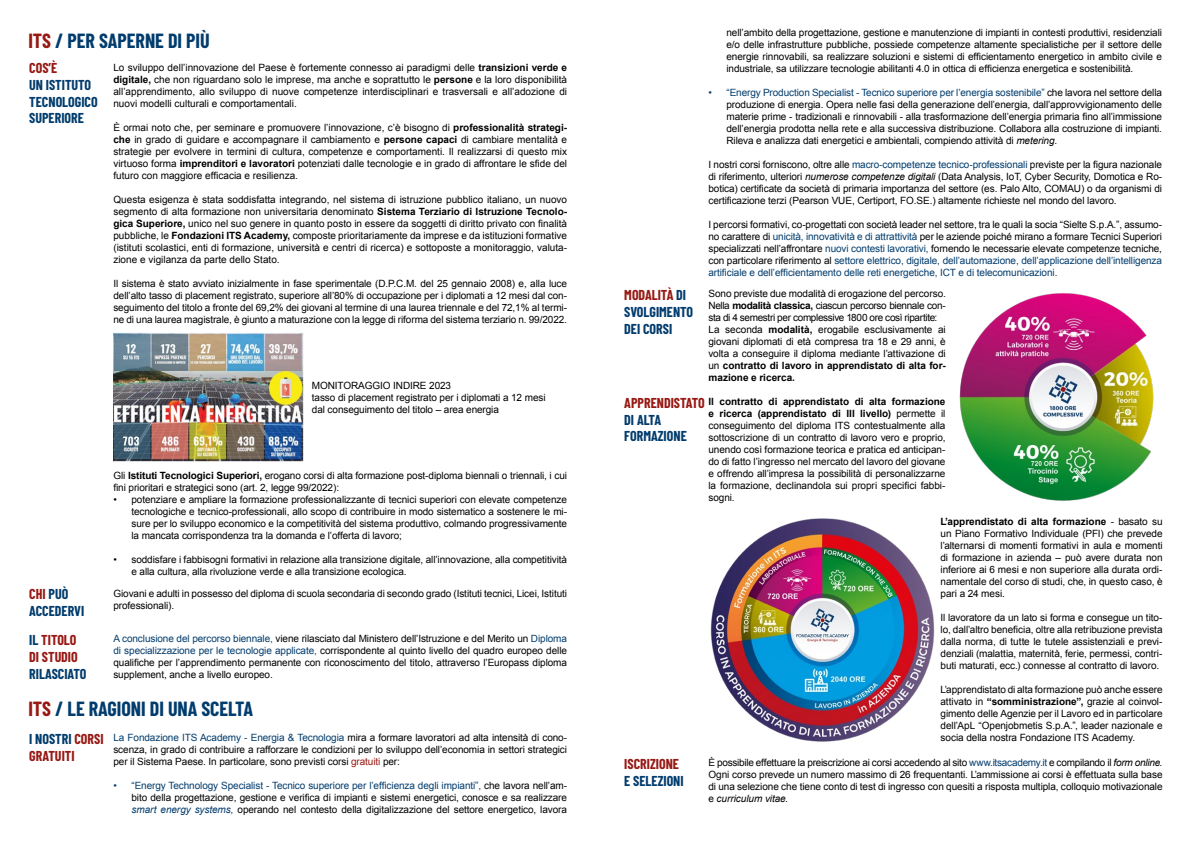
<style>
.page{position:relative;width:1191px;height:842px;background:#fff}
.page>*{position:absolute;margin:0;border:0;box-sizing:border-box;transform-origin:0 0}
.t1{font:700 20px "Barlow Condensed";color:#023c6d}
.t2{font:700 14px/16.8px "Barlow Condensed";color:#023c6d}
.t3{font:700 14px/16.8px "Barlow Condensed";color:#971914}
.t4{font:10px/12px "Arial";letter-spacing:-.01em;color:#000;text-align:justify}
.s1{color:#971914}
.s2{font-weight:700}
.s3{color:#023c6d}
.s4{font-style:italic;color:#023c6d}
.s5{font-style:italic}
</style>
<div class="page">
<img style="left:959px;top:293px;width:195px;height:208px">
<img style="left:113px;top:333px;width:191px;height:129px">
<img style="left:710px;top:518px;width:225px;height:224px">
<h1 class="t1" style="left:28px;top:27px;width:183px"><span class="s1">ITS</span> / PER SAPERNE DI PIÙ</h1>
<h2 class="t3" style="left:29px;top:59px;width:30px">COS’È</h2>
<h2 class="t2" style="left:29px;top:76px;width:70px">UN ISTITUTO<br>TECNOLOGICO<br>SUPERIORE</h2>
<p class="t4" style="left:113px;top:61px;width:455px">Lo sviluppo dell’innovazione del Paese è fortemente connesso ai paradigmi delle <span class="s2">transizioni verde e digitale,</span> che non riguardano solo le imprese, ma anche e soprattutto le <span class="s2">persone</span> e la loro disponibilità all’apprendimento, allo sviluppo di nuove competenze interdisciplinari e trasversali e all’adozione di nuovi modelli culturali e comportamentali.</p>
<p class="t4" style="left:113px;top:121px;width:455px">È ormai noto che, per seminare e promuovere l’innovazione, c’è bisogno di <span class="s2">professionalità strategi&shy;che</span> in grado di guidare e accompagnare il cambiamento e <span class="s2">persone capaci</span> di cambiare mentalità e strategie per evolvere in termini di cultura, competenze e comportamenti. Il realizzarsi di questo mix virtuoso forma <span class="s2">imprenditori e lavoratori</span> potenziati dalle tecnologie e in grado di affrontare le sfide del futuro con maggiore efficacia e resilienza.</p>
<p class="t4" style="left:113px;top:193px;width:455px">Questa esigenza è stata soddisfatta integrando, nel sistema di istruzione pubblico italiano, un nuovo segmento di alta formazione non universitaria denominato <span class="s2">Sistema Terziario di Istruzione Tecnolo&shy;gica Superiore,</span> unico nel suo genere in quanto posto in essere da soggetti di diritto privato con finalità pubbliche, le <span class="s2">Fondazioni ITS Academy,</span> composte prioritariamente da imprese e da istituzioni formative (istituti scolastici, enti di formazione, università e centri di ricerca) e sottoposte a monitoraggio, valuta&shy;zione e vigilanza da parte dello Stato.</p>
<p class="t4" style="left:113px;top:277px;width:455px">Il sistema è stato avviato inizialmente in fase sperimentale (D.P.C.M. del 25 gennaio 2008) e, alla luce dell’alto tasso di placement registrato, superiore all’80% di occupazione per i diplomati a 12 mesi dal con&shy;seguimento del titolo a fronte del 69,2% dei giovani al termine di una laurea triennale e del 72,1% al termi&shy;ne di una laurea magistrale, è giunto a maturazione con la legge di riforma del sistema terziario n. 99/2022.</p>
<p class="t4" style="left:312px;top:380px;width:235px;text-align:left">MONITORAGGIO INDIRE 2023<br>tasso di placement registrato per i diplomati a 12 mesi dal conseguimento del titolo – area energia</p>
<h2 class="t2" style="left:29px;top:585px;width:56px"><span class="s1">CHI</span> PUÒ<br>ACCEDERVI</h2>
<h2 class="t3" style="left:29px;top:631px;width:50px"><span class="s3">IL</span> TITOLO<br>DI STUDIO</h2>
<h2 class="t2" style="left:29px;top:664px;width:59px">RILASCIATO</h2>
<p class="t4" style="left:113px;top:470px;width:455px">Gli <span class="s2">Istituti Tecnologici Superiori,</span> erogano corsi di alta formazione post-diploma biennali o triennali, i cui fini prioritari e strategici sono (art. 2, legge 99/2022):</p>
<p class="t4" style="left:131px;top:494px;width:437px;text-indent:-18px">• potenziare e ampliare la formazione professionalizzante di tecnici superiori con elevate competenze tecnologiche e tecnico-professionali, allo scopo di contribuire in modo sistematico a sostenere le mi&shy;sure per lo sviluppo economico e la competitività del sistema produttivo, colmando progressivamente la mancata corrispondenza tra la domanda e l’offerta di lavoro;</p>
<p class="t4" style="left:131px;top:554px;width:437px;text-indent:-18px">• soddisfare i fabbisogni formativi in relazione alla transizione digitale, all’innovazione, alla competitività e alla cultura, alla rivoluzione verde e alla transizione ecologica.</p>
<p class="t4" style="left:113px;top:587px;width:455px">Giovani e adulti in possesso del diploma di scuola secondaria di secondo grado (Istituti tecnici, Licei, Istituti professionali).</p>
<p class="t4" style="left:113px;top:632px;width:455px"><span class="s3">A conclusione del percorso biennale,</span> viene rilasciato dal Ministero dell’Istruzione e del Merito un <span class="s3">Diploma di specializzazione per le tecnologie applicate,</span> corrispondente al quinto livello del quadro europeo delle qualifiche per l’apprendimento permanente con riconoscimento del titolo, attraverso l’Europass diploma supplement, anche a livello europeo.</p>
<h1 class="t1" style="left:28px;top:695px;width:226px"><span class="s1">ITS</span> / LE RAGIONI DI UNA SCELTA</h1>
<h2 class="t3" style="left:29px;top:730px;width:76px"><span class="s3">I NOSTRI</span> CORSI<br>GRATUITI</h2>
<p class="t4" style="left:113px;top:732px;width:455px"><span class="s3">La Fondazione ITS Academy - Energia &amp; Tecnologia</span> mira a formare lavoratori ad alta intensità di cono&shy;scenza, in grado di contribuire a rafforzare le condizioni per lo sviluppo dell’economia in settori strategici per il Sistema Paese. In particolare, sono previsti corsi <span class="s1">gratuiti</span> per:</p>
<p class="t4" style="left:131px;top:780px;width:437px;text-indent:-18px"><span class="s3">• “Energy Technology Specialist - Tecnico superiore per l’efficienza degli impianti”,</span> che lavora nell’am&shy;bito della progettazione, gestione e verifica di impianti e sistemi energetici, conosce e sa realizzare <span class="s4">smart energy systems,</span> operando nel contesto della digitalizzazione del settore energetico, lavora</p>
<h2 class="t2" style="left:624px;top:286px;width:70px"><span class="s1">MODALITÀ</span> DI<br>SVOLGIMENTO<br>DEI CORSI</h2>
<p class="t4" style="left:726px;top:26px;width:437px">nell’ambito della progettazione, gestione e manutenzione di impianti in contesti produttivi, residenziali e/o delle infrastrutture pubbliche, possiede competenze altamente specialistiche per il settore delle energie rinnovabili, sa realizzare soluzioni e sistemi di efficientamento energetico in ambito civile e industriale, sa utilizzare tecnologie abilitanti 4.0 in ottica di efficienza energetica e sostenibilità.</p>
<p class="t4" style="left:726px;top:86px;width:437px;text-indent:-18px"><span class="s3">• “Energy Production Specialist - Tecnico superiore per l’energia sostenibile”</span> che lavora nel settore della produzione di energia. Opera nelle fasi della generazione dell’energia, dall’approvvigionamento delle materie prime - tradizionali e rinnovabili - alla trasformazione dell’energia primaria fino all’immissione dell’energia prodotta nella rete e alla successiva distribuzione. Collabora alla costruzione di impianti.<br>Rileva e analizza dati energetici e ambientali, compiendo attività di <span class="s5">metering</span>.</p>
<p class="t4" style="left:708px;top:158px;width:455px">I nostri corsi forniscono, oltre alle <span class="s3">macro-competenze tecnico-professionali</span> previste per la figura nazionale di riferimento, ulteriori <span class="s5">numerose competenze digitali</span> (Data Analysis, IoT, Cyber Security, Domotica e Ro&shy;botica) certificate da società di primaria importanza del settore (es. Palo Alto, COMAU) o da organismi di certificazione terzi (Pearson VUE, Certiport, FO.SE.) altamente richieste nel mondo del lavoro.</p>
<p class="t4" style="left:708px;top:218px;width:455px">I percorsi formativi, co-progettati con società leader nel settore, tra le quali la socia “Sielte S.p.A.”, assumo&shy;no carattere di <span class="s3">unicità, innovatività e di attrattività</span> per le aziende poiché mirano a formare Tecnici Superiori specializzati nell’affrontare <span class="s3">nuovi contesti lavorativi,</span> fornendo le necessarie elevate competenze tecniche, con particolare riferimento al <span class="s3">settore elettrico, digitale, dell’automazione, dell’applicazione dell’intelligenza artificiale e dell’efficientamento delle reti energetiche, ICT e di telecomunicazioni.</span></p>
<p class="t4" style="left:708px;top:288px;width:239px;text-align:left">Sono previste due modalità di erogazione del percorso.<br>Nella <span class="s2">modalità classica,</span> ciascun percorso biennale con&shy;sta di 4 semestri per complessive 1800 ore così ripartite:<br>La seconda <span class="s2">modalità,</span> erogabile esclusivamente ai giovani diplomati di età compresa tra 18 e 29 anni, è volta a conseguire il diploma mediante l’attivazione di un <span class="s2">contratto di lavoro in apprendistato di alta for&shy;mazione e ricerca.</span></p>
<p class="t4" style="left:708px;top:395px;width:239px"><span class="s2">Il contratto di apprendistato di alta formazione e ricerca (apprendistato di III livello)</span> permette il conseguimento del diploma ITS contestualmente alla sottoscrizione di un contratto di lavoro vero e proprio, unendo così formazione teorica e pratica ed anticipan&shy;do di fatto l’ingresso nel mercato del lavoro del giovane e offrendo all’impresa la possibilità di personalizzarne la formazione, declinandola sui propri specifici fabbi&shy;sogni.</p>
<p class="t4" style="left:940px;top:515px;width:224px"><span class="s2">L’apprendistato di alta formazione</span> - basato su un Piano Formativo Individuale (PFI) che prevede l’alternarsi di momenti formativi in aula e momenti di formazione in azienda – può avere durata non inferiore ai 6 mesi e non superiore alla durata ordi&shy;namentale del corso di studi, che, in questo caso, è pari a 24 mesi.</p>
<p class="t4" style="left:940px;top:611px;width:223px">Il lavoratore da un lato si forma e consegue un tito&shy;lo, dall’altro beneficia, oltre alla retribuzione prevista dalla norma, di tutte le tutele assistenziali e previ&shy;denziali (malattia, maternità, ferie, permessi, contri&shy;buti maturati, ecc.) connesse al contratto di lavoro.</p>
<p class="t4" style="left:940px;top:683px;width:224px">L’apprendistato di alta formazione può anche essere attivato in <span class="s2">“somministrazione”,</span> grazie al coinvol&shy;gimento delle Agenzie per il Lavoro ed in particolare dell’ApL “Openjobmetis S.p.A.”, leader nazionale e socia della nostra Fondazione ITS Academy.</p>
<h2 class="t3" style="left:624px;top:394px;width:82px">APPRENDISTATO</h2>
<h2 class="t2" style="left:624px;top:410px;width:64px">DI ALTA<br>FORMAZIONE</h2>
<h2 class="t3" style="left:624px;top:754px;width:56px">ISCRIZIONE</h2>
<h2 class="t2" style="left:624px;top:771px;width:61px">E SELEZIONI</h2>
<p class="t4" style="left:708px;top:757px;width:456px">È possibile effettuare la preiscrizione ai corsi accedendo al sito <span class="s3">www.itsacademy.it</span> e compilando il <span class="s5">form online.<br></span>Ogni corso prevede un numero massimo di 26 frequentanti. L’ammissione ai corsi è effettuata sulla base di una selezione che tiene conto di test di ingresso con quesiti a risposta multipla, colloquio motivazionale e <span class="s5">curriculum vitae.</span></p>
</div>
